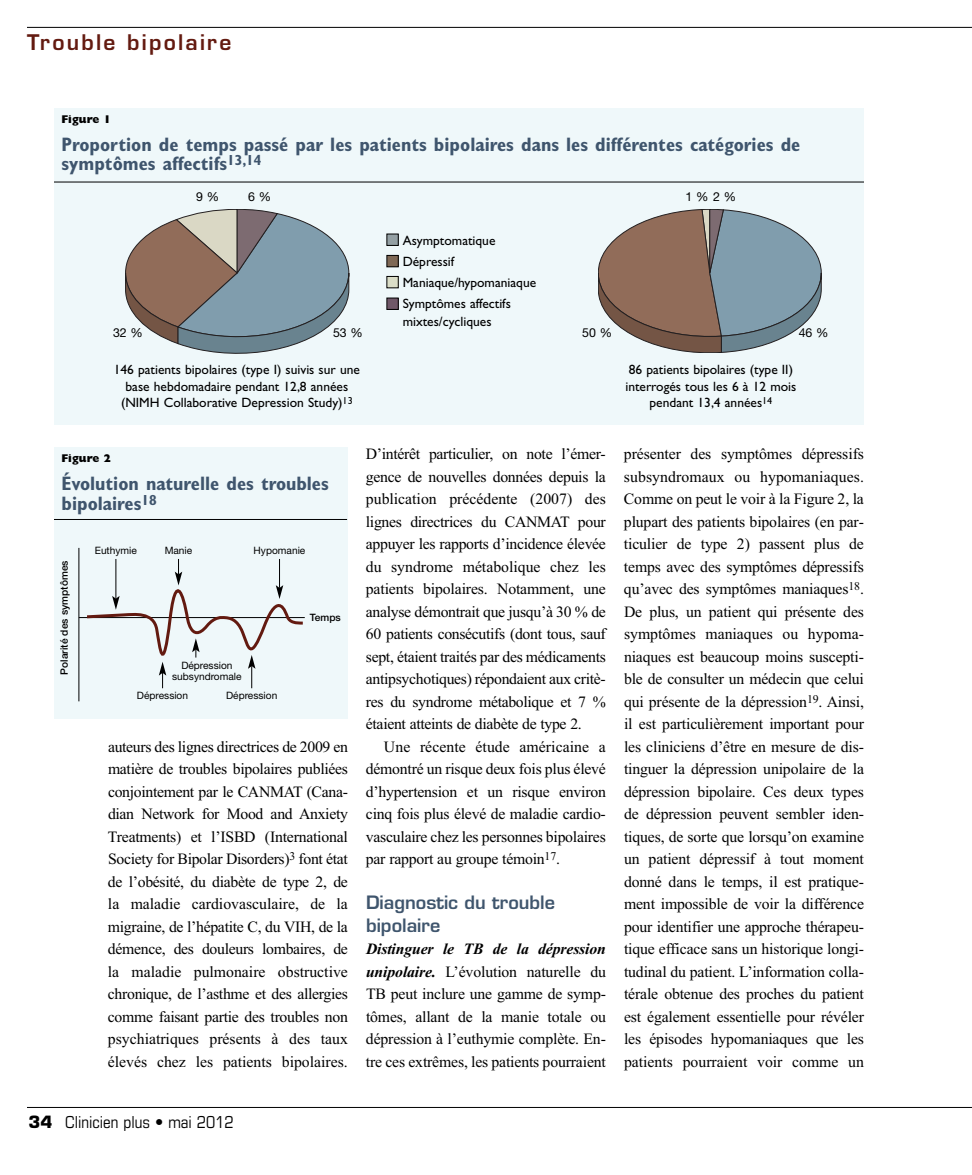
<style>
.page{position:relative;width:972px;height:1175px;background:#fff}
.page>*{position:absolute;margin:0;border:0;box-sizing:border-box;transform-origin:0 0}
.t1{font:600 21px "Eurostile";letter-spacing:.105em;color:#631a10}
.t2{font:700 condensed 19.5px/19.5px "Gill Sans";color:#3f556d}
.t3{font:600 18px/22.5px "Eurostile";color:#3f556d}
.t4{font:condensed 16.5px "Eurostile";color:#000}
.t5{font:15.75px/22.5px "Times";letter-spacing:-.01em;color:#000;text-align:justify}
.t6{font:13.5px/16.5px "Gill Sans";color:#000;text-align:center}
.t7{font:12.3px "Helvetica Neue";color:#000}
.t8{font:800 11.25px "Gill Sans";color:#000}
.t9{font:10.2px/11.7px "Helvetica Neue";color:#000;text-align:center}
.t10{font:500 10.2px "Helvetica Neue";color:#000}
.s1{font-weight:700;font-style:italic}
.s2{font-weight:700;font-stretch:normal}
</style>
<div class="page">
<hr style="left:27px;top:1107px;width:945px;height:1px;background:#000">
<hr style="left:27px;top:27px;width:945px;height:1px;background:#000">
<div style="left:54px;top:108px;width:810px;height:316px;background:#eff8fa"></div>
<hr style="left:54px;top:182px;width:810px;height:1px;background:#000">
<svg style="left:125px;top:209px;width:224px;height:144px"></svg>
<svg style="left:598px;top:209px;width:223px;height:144px"></svg>
<div style="left:387px;top:234px;width:11px;height:11px;background:#94a0a4"></div>
<div style="left:387px;top:234px;width:11px;height:12px;border:1px solid #000"></div>
<div style="left:387px;top:298px;width:11px;height:11px;background:#705868"></div>
<div style="left:387px;top:298px;width:11px;height:11px;border:1px solid #000"></div>
<div style="left:387px;top:276px;width:11px;height:12px;background:#daddc7"></div>
<div style="left:387px;top:276px;width:11px;height:12px;border:1px solid #000"></div>
<div style="left:387px;top:255px;width:11px;height:12px;background:#7f6956"></div>
<div style="left:387px;top:255px;width:11px;height:12px;border:1px solid #000"></div>
<div style="left:54px;top:447px;width:293px;height:272px;background:#eff8fa"></div>
<hr style="left:54px;top:519px;width:293px;height:1px;background:#000">
<hr style="left:78px;top:548px;width:1px;height:153px;background:#000">
<hr style="left:79px;top:617px;width:226px;height:1px;background:#000">
<svg style="left:84px;top:559px;width:221px;height:129px"></svg>
<h1 class="t1" style="left:27px;top:34px;width:206px">Trouble bipolaire</h1>
<p class="t8" style="left:62px;top:115px;width:51px">Figure 1</p>
<p class="t2" style="left:62px;top:136px;width:740px">Proportion de temps passé par les patients bipolaires dans les différentes catégories de symptômes affectifs<sup>13,14</sup></p>
<p class="t7" style="left:196px;top:193px;width:25px">9 %</p>
<p class="t7" style="left:248px;top:193px;width:25px">6 %</p>
<p class="t7" style="left:113px;top:328px;width:31px">32 %</p>
<p class="t7" style="left:333px;top:328px;width:31px">53 %</p>
<p class="t6" style="left:403px;top:231px;width:135px;line-height:21.3px;text-align:left">Asymptomatique<br>Dépressif<br>Maniaque/hypomaniaque<br>Symptômes affectifs</p>
<p class="t6" style="left:403px;top:315px;width:90px">mixtes/cycliques</p>
<p class="t7" style="left:686px;top:193px;width:52px">1%2%</p>
<p class="t7" style="left:582px;top:328px;width:31px">50 %</p>
<p class="t7" style="left:799px;top:328px;width:31px">46 %</p>
<p class="t6" style="left:114px;top:363px;width:248px">146 patients bipolaires (type I) suivis sur une base hebdomadaire pendant 12,8 années (NIMH Collaborative Depression Study)<sup>13</sup></p>
<p class="t6" style="left:625px;top:363px;width:173px">86 patients bipolaires (type II) interrogés tous les 6 à 12 mois pendant 13,4 années<sup>14</sup></p>
<p class="t8" style="left:62px;top:454px;width:51px">Figure 2</p>
<p class="t2" style="left:62px;top:475px;width:269px">Évolution naturelle des troubles bipolaires<sup>18</sup></p>
<p class="t10" style="left:61px;top:674px;width:115px;rotate:-90deg">Polarité des symptômes</p>
<p class="t9" style="left:95px;top:546px;width:44px">Euthymie</p>
<p class="t9" style="left:165px;top:546px;width:29px">Manie</p>
<p class="t9" style="left:254px;top:546px;width:53px">Hypomanie</p>
<p class="t9" style="left:172px;top:660px;width:71px">Dépression subsyndromale</p>
<p class="t9" style="left:226px;top:691px;width:53px">Dépression</p>
<p class="t9" style="left:137px;top:691px;width:53px">Dépression</p>
<p class="t10" style="left:310px;top:613px;width:32px">Temps</p>
<p class="t5" style="left:108px;top:735px;width:242px">auteurs des lignes directrices de 2009 en matière de troubles bipolaires publiées conjointement par le CANMAT (Cana&shy;dian Network for Mood and Anxiety Treatments) et l’ISBD (International Society for Bipolar Disorders)<sup>3</sup> font état de l’obésité, du diabète de type 2, de la maladie cardiovasculaire, de la migraine, de l’hépatite C, du VIH, de la démence, des douleurs lombaires, de la maladie pulmonaire obstructive chronique, de l’asthme et des allergies comme faisant partie des troubles non psychiatriques présents à des taux élevés chez les patients bipolaires.</p>
<p class="t5" style="left:366px;top:442px;width:241px">D’intérêt particulier, on note l’émer&shy;gence de nouvelles données depuis la publication précédente (2007) des lignes directrices du CANMAT pour appuyer les rapports d’incidence élevée du syndrome métabolique chez les patients bipolaires. Notamment, une analyse démontrait que jusqu’à 30 % de 60 patients consécutifs (dont tous, sauf sept, étaient traités par des médicaments antipsychotiques) répondaient aux critè&shy;res du syndrome métabolique et 7 % étaient atteints de diabète de type 2.</p>
<p class="t5" style="left:366px;top:735px;width:242px;text-indent:18px">Une récente étude américaine a démontré un risque deux fois plus élevé d’hypertension et un risque environ cinq fois plus élevé de maladie cardio&shy;vasculaire chez les personnes bipolaires par rapport au groupe témoin<sup>17</sup>.</p>
<p class="t3" style="left:366px;top:893px;width:191px">Diagnostic du trouble bipolaire</p>
<p class="t5" style="left:366px;top:937px;width:242px"><span class="s1">Distinguer le TB de la dépression unipolaire.</span> L’évolution naturelle du TB peut inclure une gamme de symp&shy;tômes, allant de la manie totale ou dépression à l’euthymie complète. En&shy;tre ces extrêmes, les patients pourraient</p>
<p class="t5" style="left:624px;top:442px;width:242px">présenter des symptômes dépressifs subsyndromaux ou hypomaniaques.<br>Comme on peut le voir à la Figure 2, la plupart des patients bipolaires (en par&shy;ticulier de type 2) passent plus de temps avec des symptômes dépressifs qu’avec des symptômes maniaques<sup>18</sup>.<br>De plus, un patient qui présente des symptômes maniaques ou hypoma&shy;niaques est beaucoup moins suscepti&shy;ble de consulter un médecin que celui qui présente de la dépression<sup>19</sup>. Ainsi, il est particulièrement important pour les cliniciens d’être en mesure de dis&shy;tinguer la dépression unipolaire de la dépression bipolaire. Ces deux types de dépression peuvent sembler iden&shy;tiques, de sorte que lorsqu’on examine un patient dépressif à tout moment donné dans le temps, il est pratique&shy;ment impossible de voir la différence pour identifier une approche thérapeu&shy;tique efficace sans un historique longi&shy;tudinal du patient. L’information colla&shy;térale obtenue des proches du patient est également essentielle pour révéler les épisodes hypomaniaques que les patients pourraient voir comme un</p>
<p class="t4" style="left:28px;top:1116px;width:207px"><span class="s2">34</span> Clinicien plus • mai 2012</p>
</div>
